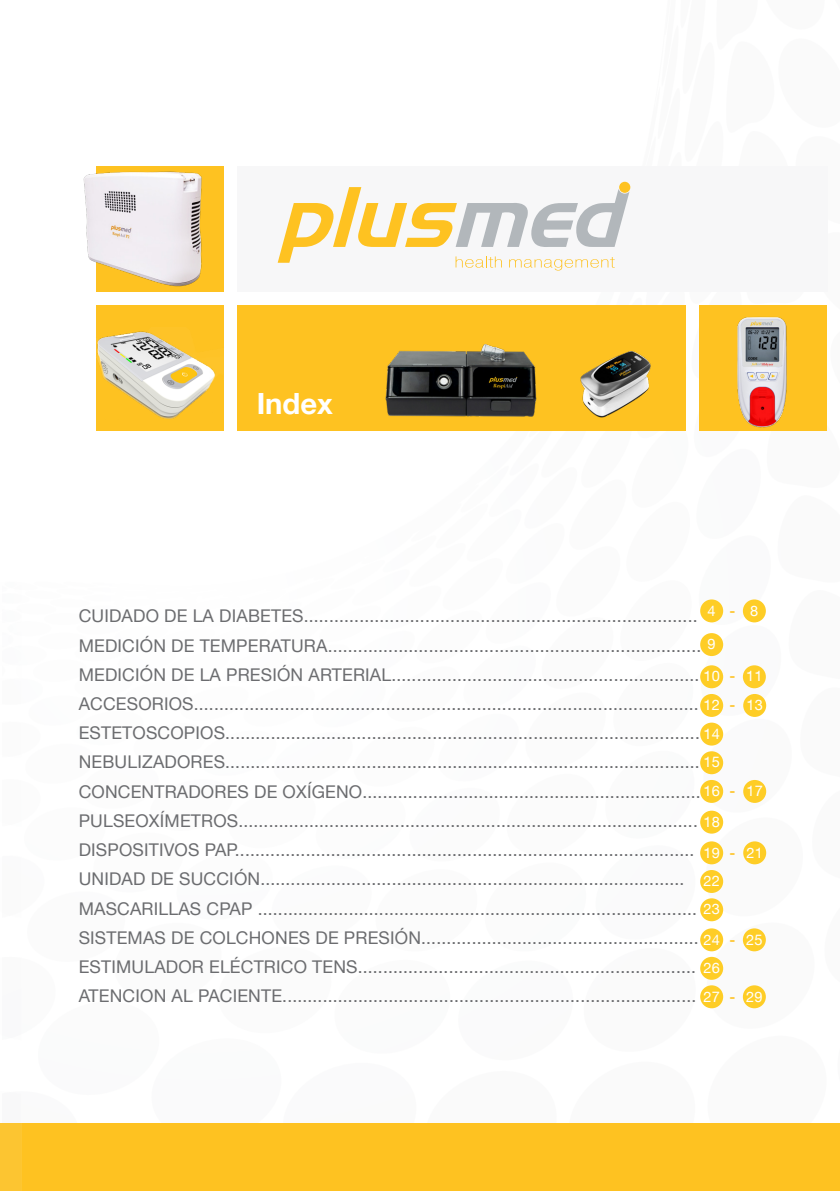
<style>
.page{position:relative;width:840px;height:1191px;background:#fff}
.page>*{position:absolute;margin:0;border:0;box-sizing:border-box;transform-origin:0 0}
.t1{font:700 29.2px "Helvetica Neue LT Com";color:#fff}
.t2{font:17.6px/29.2px "Helvetica Neue LT Com";letter-spacing:.01em;color:#6c6d70}
.t3{font:14.6px/28.6px "Helvetica Neue LT Com";color:#fff}
.t4{font:700 14.6px/28.6px "Helvetica Neue LT Com";color:#fec221}
</style>
<div class="page">
<div style="left:96px;top:166px;width:128px;height:126px;background:#fec221"></div>
<div style="left:237px;top:305px;width:448px;height:126px;background:#fec221"></div>
<div style="left:237px;top:166px;width:589px;height:126px;background:#f7f7f8"></div>
<div style="left:96px;top:305px;width:128px;height:126px;background:#fec221"></div>
<div style="left:0;top:1123px;width:839px;height:68px;background:#fec221"></div>
<div style="left:618px;top:182px;width:12px;height:11px;background:#fec221;border-radius:50%"></div>
<svg style="left:277px;top:187px;width:352px;height:83px"></svg>
<svg style="left:0;top:1123px;width:21px;height:68px"></svg>
<div style="left:699px;top:599px;width:23px;height:23px;background:#fecd26;border-radius:50%"></div>
<div style="left:699px;top:665px;width:23px;height:23px;background:#fecd26;border-radius:50%"></div>
<div style="left:742px;top:599px;width:23px;height:23px;background:#fecd26;border-radius:50%"></div>
<div style="left:699px;top:633px;width:23px;height:23px;background:#fecd26;border-radius:50%"></div>
<div style="left:742px;top:665px;width:23px;height:23px;background:#fecd26;border-radius:50%"></div>
<div style="left:742px;top:928px;width:23px;height:23px;background:#fecd26;border-radius:50%"></div>
<div style="left:742px;top:985px;width:23px;height:23px;background:#fecd26;border-radius:50%"></div>
<div style="left:699px;top:810px;width:23px;height:23px;background:#fecd26;border-radius:50%"></div>
<div style="left:699px;top:694px;width:23px;height:23px;background:#fecd26;border-radius:50%"></div>
<div style="left:699px;top:780px;width:23px;height:23px;background:#fecd26;border-radius:50%"></div>
<div style="left:699px;top:841px;width:23px;height:23px;background:#fecd26;border-radius:50%"></div>
<div style="left:699px;top:870px;width:23px;height:23px;background:#fecd26;border-radius:50%"></div>
<div style="left:699px;top:722px;width:23px;height:23px;background:#fecd26;border-radius:50%"></div>
<div style="left:699px;top:898px;width:23px;height:23px;background:#fecd26;border-radius:50%"></div>
<div style="left:699px;top:957px;width:23px;height:22px;background:#fecd26;border-radius:50%"></div>
<div style="left:699px;top:751px;width:23px;height:23px;background:#fecd26;border-radius:50%"></div>
<div style="left:742px;top:694px;width:23px;height:23px;background:#fecd26;border-radius:50%"></div>
<div style="left:742px;top:780px;width:23px;height:23px;background:#fecd26;border-radius:50%"></div>
<div style="left:742px;top:841px;width:23px;height:23px;background:#fecd26;border-radius:50%"></div>
<div style="left:699px;top:928px;width:23px;height:23px;background:#fecd26;border-radius:50%"></div>
<div style="left:699px;top:985px;width:23px;height:23px;background:#fecd26;border-radius:50%"></div>
<img style="left:83px;top:171px;width:119px;height:116px">
<img style="left:699px;top:305px;width:127px;height:126px">
<img style="left:96px;top:331px;width:121px;height:88px">
<img style="left:580px;top:351px;width:71px;height:67px">
<img style="left:385px;top:344px;width:152px;height:73px">
<h1 class="t1" style="left:256px;top:385px;width:78px">Index</h1>
<p class="t2" style="left:79px;top:601px;width:623px">CUIDADO DE LA DIABETES..............................................................................<br>MEDICIÓN DE TEMPERATURA..........................................................................<br>MEDICIÓN DE LA PRESIÓN ARTERIAL.............................................................<br>ACCESORIOS....................................................................................................<br>ESTETOSCOPIOS..............................................................................................<br>NEBULIZADORES..............................................................................................<br>CONCENTRADORES DE OXÍGENO...................................................................<br>PULSEOXÍMETROS...........................................................................................<br>DISPOSITIVOS PAP...........................................................................................<br>UNIDAD DE SUCCIÓN....................................................................................<br>MASCARILLAS CPAP .......................................................................................<br>SISTEMAS DE COLCHONES DE PRESIÓN.......................................................<br>ESTIMULADOR ELÉCTRICO TENS...................................................................<br>ATENCION AL PACIENTE..................................................................................</p>
<p class="t3" style="left:707px;top:596px;width:10px">4</p>
<p class="t3" style="left:707px;top:629px;width:10px">9</p>
<p class="t3" style="left:703px;top:661px;width:18px">10</p>
<p class="t3" style="left:703px;top:690px;width:18px">12</p>
<p class="t3" style="left:703px;top:719px;width:18px">14</p>
<p class="t3" style="left:703px;top:747px;width:18px">15</p>
<p class="t3" style="left:703px;top:776px;width:18px">16</p>
<p class="t3" style="left:703px;top:807px;width:18px">18</p>
<p class="t3" style="left:703px;top:837px;width:18px">19<br>22</p>
<p class="t3" style="left:703px;top:894px;width:18px">23</p>
<p class="t3" style="left:703px;top:924px;width:18px">24</p>
<p class="t3" style="left:703px;top:953px;width:18px">26</p>
<p class="t3" style="left:703px;top:981px;width:18px">27</p>
<p class="t4" style="left:729px;top:595px;width:7px">-</p>
<p class="t4" style="left:729px;top:661px;width:7px">- -</p>
<p class="t4" style="left:729px;top:776px;width:7px">-</p>
<p class="t4" style="left:729px;top:837px;width:7px">-</p>
<p class="t4" style="left:729px;top:924px;width:7px">-</p>
<p class="t4" style="left:729px;top:981px;width:7px">-</p>
<p class="t3" style="left:749px;top:596px;width:10px">8</p>
<p class="t3" style="left:745px;top:661px;width:18px">11</p>
<p class="t3" style="left:746px;top:690px;width:18px">13</p>
<p class="t3" style="left:746px;top:776px;width:18px">17</p>
<p class="t3" style="left:746px;top:837px;width:18px">21</p>
<p class="t3" style="left:745px;top:924px;width:18px">25</p>
<p class="t3" style="left:745px;top:981px;width:18px">29</p>
</div>
